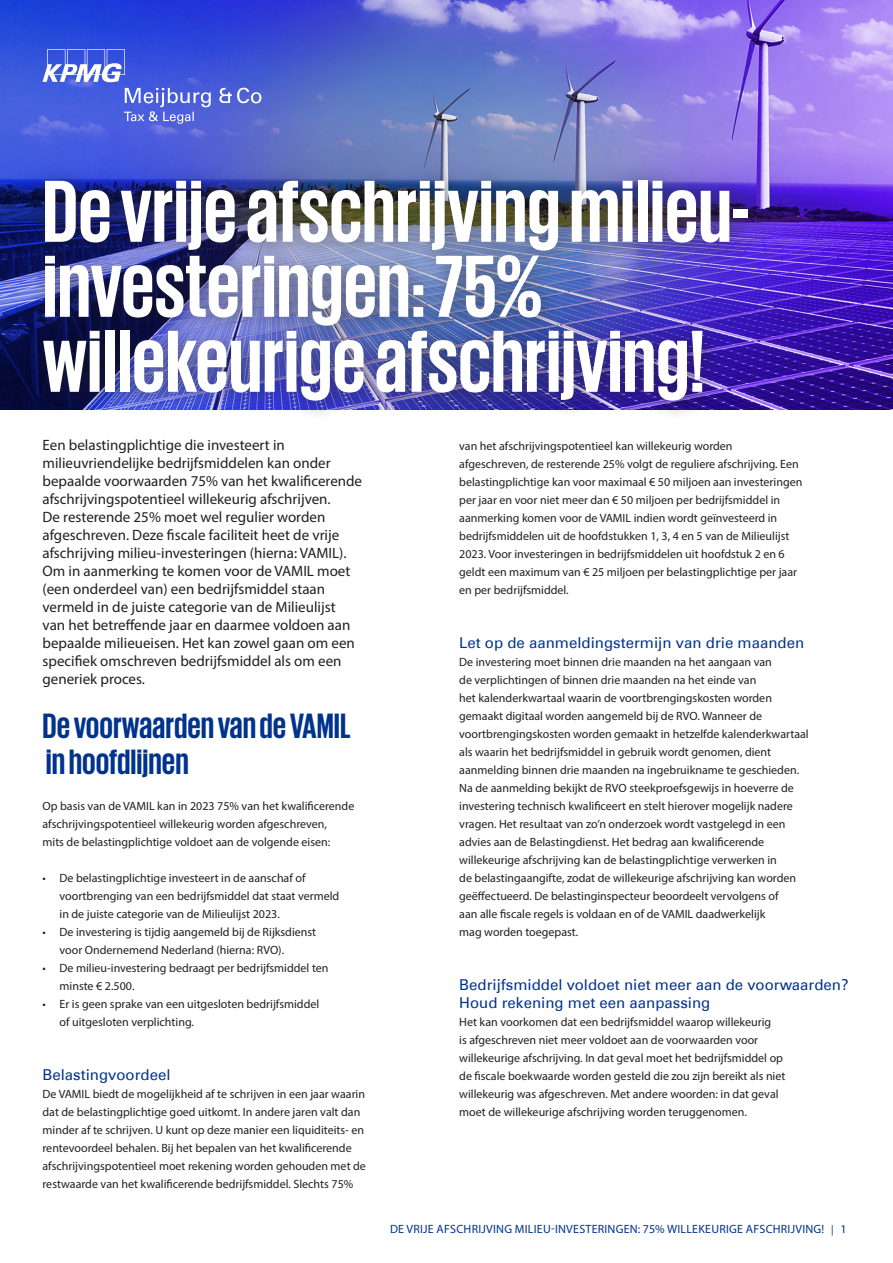
<style>
.page{position:relative;width:893px;height:1263px;background:#fff}
.page>*{position:absolute;margin:0;border:0;box-sizing:border-box;transform-origin:0 0}
.New_Huisstijl_-_tite{font:700 90px/75px "KPMG";color:#fff}
.Grote_kopjes{font:700 36px/36px "KPMG";color:#00338d}
.broodtekst{font:15px/18px "Myriad Pro";color:#231f20}
.Grote_kopjes-2{font:15px/18px "Universfor KPMG";color:#00338d}
.broodtekst-2{font:12px/18px "Myriad Pro";color:#231f20}
.t1{font:12px "Myriad Pro";letter-spacing:.02em;color:#00338d}
.s1{font-size:10.5px}
</style>
<div class="page">
<img style="left:0;top:0;width:893px;height:410px">
<svg style="left:43px;top:49px;width:218px;height:75px;background:#576bdf"></svg>
<div style="left:29px;top:165px;width:740px;height:257px;background:#231f20;opacity:.48"></div>
<p class="New_Huisstijl_-_tite" style="left:43px;top:171px;width:709px">De vrije afschrijving milieu&shy;investeringen: 75% willekeurige afschrijving!</p>
<p class="broodtekst" style="left:43px;top:436px;width:321px">Een belastingplichtige die investeert in milieuvriendelijke bedrijfsmiddelen kan onder bepaalde voorwaarden 75% van het kwalificerende afschrijvingspotentieel willekeurig afschrijven.<br>De resterende 25% moet wel regulier worden afgeschreven. Deze fiscale faciliteit heet de vrije afschrijving milieu-investeringen (hierna: VAMIL).<br>Om in aanmerking te komen voor de VAMIL moet (een onderdeel van) een bedrijfsmiddel staan vermeld in de juiste categorie van de Milieulijst van het betreffende jaar en daarmee voldoen aan bepaalde milieueisen. Het kan zowel gaan om een specifiek omschreven bedrijfsmiddel als om een generiek proces.</p>
<p class="Grote_kopjes" style="left:43px;top:707px;width:310px">De voorwaarden van de VAMIL in hoofdlijnen</p>
<p class="broodtekst-2" style="left:43px;top:797px;width:313px">Op basis van de VAMIL kan in 2023 75% van het kwalificerende afschrijvingspotentieel willekeurig worden afgeschreven,<br>mits de belastingplichtige voldoet aan de volgende eisen:</p>
<p class="broodtekst-2" style="left:60px;top:869px;width:281px;text-indent:-17px">• De belastingplichtige investeert in de aanschaf of voortbrenging van een bedrijfsmiddel dat staat vermeld in de juiste categorie van de Milieulijst 2023.</p>
<p class="broodtekst-2" style="left:60px;top:923px;width:258px;text-indent:-17px">• De investering is tijdig aangemeld bij de Rijksdienst voor Ondernemend Nederland (hierna: RVO).</p>
<p class="broodtekst-2" style="left:60px;top:959px;width:271px;text-indent:-17px">• De milieu-investering bedraagt per bedrijfsmiddel ten minste € 2.500.</p>
<p class="broodtekst-2" style="left:60px;top:995px;width:261px;text-indent:-17px">• Er is geen sprake van een uitgesloten bedrijfsmiddel of uitgesloten verplichting.</p>
<p class="broodtekst-2" style="left:459px;top:437px;width:345px">van het afschrijvingspotentieel kan willekeurig worden afgeschreven, de resterende 25% volgt de reguliere afschrijving. Een belastingplichtige kan voor maximaal € 50 miljoen aan investeringen per jaar en voor niet meer dan € 50 miljoen per bedrijfsmiddel in aanmerking komen voor de VAMIL indien wordt geïnvesteerd in bedrijfsmiddelen uit de hoofdstukken 1, 3, 4 en 5 van de Milieulijst 2023. Voor investeringen in bedrijfsmiddelen uit hoofdstuk 2 en 6 geldt een maximum van € 25 miljoen per belastingplichtige per jaar en per bedrijfsmiddel.</p>
<p class="Grote_kopjes-2" style="left:459px;top:634px;width:346px">Let op de aanmeldingstermijn van drie maanden</p>
<p class="broodtekst-2" style="left:459px;top:653px;width:351px">De investering moet binnen drie maanden na het aangaan van<br>de verplichtingen of binnen drie maanden na het einde van<br>het kalenderkwartaal waarin de voortbrengingskosten worden gemaakt digitaal worden aangemeld bij de RVO. Wanneer de voortbrengingskosten worden gemaakt in hetzelfde kalenderkwartaal als waarin het bedrijfsmiddel in gebruik wordt genomen, dient aanmelding binnen drie maanden na ingebruikname te geschieden.<br>Na de aanmelding bekijkt de RVO steekproefsgewijs in hoeverre de investering technisch kwalificeert en stelt hierover mogelijk nadere vragen. Het resultaat van zo’n onderzoek wordt vastgelegd in een advies aan de Belastingdienst. Het bedrag aan kwalificerende willekeurige afschrijving kan de belastingplichtige verwerken in<br>de belastingaangifte, zodat de willekeurige afschrijving kan worden geëffectueerd. De belastinginspecteur beoordeelt vervolgens of<br>aan alle fiscale regels is voldaan en of de VAMIL daadwerkelijk<br>mag worden toegepast.</p>
<p class="Grote_kopjes-2" style="left:459px;top:976px;width:391px">Bedrijfsmiddel voldoet niet meer aan de voorwaarden?<br>Houd rekening met een aanpassing</p>
<p class="broodtekst-2" style="left:459px;top:1013px;width:328px">Het kan voorkomen dat een bedrijfsmiddel waarop willekeurig<br>is afgeschreven niet meer voldoet aan de voorwaarden voor willekeurige afschrijving. In dat geval moet het bedrijfsmiddel op de fiscale boekwaarde worden gesteld die zou zijn bereikt als niet willekeurig was afgeschreven. Met andere woorden: in dat geval moet de willekeurige afschrijving worden teruggenomen.</p>
<p class="Grote_kopjes-2" style="left:43px;top:1066px;width:130px">Belastingvoordeel</p>
<p class="broodtekst-2" style="left:43px;top:1085px;width:325px">De VAMIL biedt de mogelijkheid af te schrijven in een jaar waarin dat de belastingplichtige goed uitkomt. In andere jaren valt dan minder af te schrijven. U kunt op deze manier een liquiditeits- en rentevoordeel behalen. Bij het bepalen van het kwalificerende afschrijvingspotentieel moet rekening worden gehouden met de restwaarde van het kwalificerende bedrijfsmiddel. Slechts 75%</p>
<p class="t1" style="left:390px;top:1222px;width:458px">DE VRIJE AFSCHRIJVING MILIEU-INVESTERINGEN: 75% WILLEKEURIGE AFSCHRIJVING! <span class="s1">|</span> 1</p>
</div>
